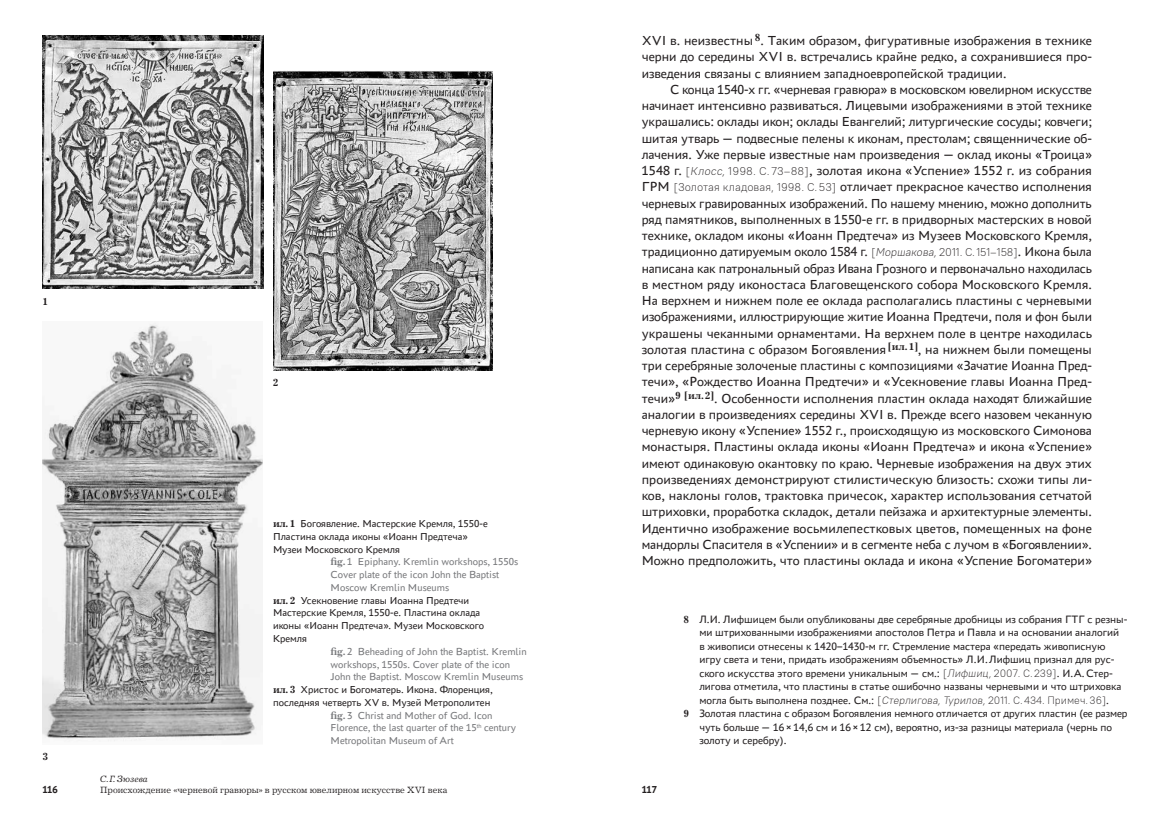
<style>
.page{position:relative;width:1170px;height:833px;background:#fff}
.page>*{position:absolute;margin:0;border:0;box-sizing:border-box;transform-origin:0 0}
.t1{font:13.75px/16.2px "PT Astra Sans";color:#231f20;text-align:justify}
.t2{font:11.25px "PT Astra Sans";color:#231f20}
.t3{font:10.62px "PT Astra Sans";color:#77787b}
.t4{font:10.62px "PT Astra Sans";color:#231f20}
.t5{font:700 10.62px "PT Astra Sans";letter-spacing:-.025em;color:#231f20}
.t6{font:700 10.62px "Journal";color:#231f20}
.t7{font:9.38px "Journal";color:#231f20}
.t8{font:italic 9.38px "Journal";color:#231f20}
.s1{font-family:"Journal";font-weight:700}
.s2{font-family:"PT Root UI";font-weight:300;font-size:11.25px}
.s3{font-family:"PT Root UI";font-weight:300;font-style:italic;font-size:11.25px}
.s4{font-family:"Journal";font-weight:700;font-size:10.62px}
.s5{font-family:"PT Root UI";font-weight:300;font-size:10.62px}
.s6{font-family:"PT Root UI";font-weight:300;font-style:italic;font-size:10.62px}
</style>
<div class="page">
<img style="left:43px;top:35px;width:220px;height:254px">
<img style="left:273px;top:70px;width:220px;height:300px">
<img style="left:43px;top:323px;width:219px;height:418px">
<p class="t6" style="left:43px;top:295px;width:7px">1</p>
<p class="t6" style="left:43px;top:750px;width:7px">3</p>
<p class="t6" style="left:273px;top:376px;width:7px">2</p>
<p class="t4" style="left:273px;top:517px;width:216px"><span class="s1">ил. 1</span> Богоявление. Мастерские Кремля, 1550-е</p>
<p class="t4" style="left:273px;top:529px;width:196px">Пластина оклада иконы «Иоанн Предтеча»</p>
<p class="t4" style="left:273px;top:542px;width:128px">Музеи Московского Кремля</p>
<p class="t3" style="left:330px;top:555px;width:189px"><span class="s1">fig.</span> 1 Epiphany. Kremlin workshops, 1550s</p>
<p class="t3" style="left:330px;top:568px;width:170px">Cover plate of the icon John the Baptist</p>
<p class="t3" style="left:330px;top:580px;width:120px">Moscow Kremlin Museums</p>
<p class="t4" style="left:273px;top:593px;width:198px"><span class="s1">ил. 2</span> Усекновение главы Иоанна Предтечи</p>
<p class="t4" style="left:273px;top:606px;width:209px">Мастерские Кремля, 1550-е. Пластина оклада</p>
<p class="t4" style="left:273px;top:619px;width:213px">иконы «Иоанн Предтеча». Музеи Московского</p>
<p class="t4" style="left:273px;top:631px;width:36px">Кремля</p>
<p class="t3" style="left:330px;top:644px;width:198px"><span class="s1">fig.</span> 2 Beheading of John the Baptist. Kremlin</p>
<p class="t3" style="left:330px;top:657px;width:181px">workshops, 1550s. Cover plate of the icon</p>
<p class="t3" style="left:330px;top:670px;width:194px">John the Baptist. Moscow Kremlin Museums</p>
<p class="t4" style="left:273px;top:682px;width:221px"><span class="s1">ил. 3</span> Христос и Богоматерь. Икона. Флоренция,</p>
<p class="t4" style="left:273px;top:695px;width:219px">последняя четверть XV в. Музей Метрополитен</p>
<p class="t3" style="left:330px;top:708px;width:163px"><span class="s1">fig.</span> 3 Christ and Mother of God. Icon</p>
<p class="t3" style="left:330px;top:721px;width:187px">Florence, the last quarter of the 15<sup>th</sup> century</p>
<p class="t3" style="left:330px;top:733px;width:125px">Metropolitan Museum of Art</p>
<p class="t1" style="left:641px;top:32px;width:452px">XVI в. неизвестны <sup>8</sup>. Таким образом, фигуративные изображения в технике черни до середины XVI в. встречались крайне редко, а сохранившиеся про&shy;изведения связаны с влиянием западноевропейской традиции.</p>
<p class="t1" style="left:641px;top:81px;width:452px;text-indent:28px">С конца 1540‑х гг. «черневая гравюра» в московском ювелирном искусстве начинает интенсивно развиваться. Лицевыми изображениями в этой технике украшались: оклады икон; оклады Евангелий; литургические сосуды; ковчеги; шитая утварь— подвесные пелены к иконам, престолам; священнические об&shy;лачения. Уже первые известные нам произведения— оклад иконы «Троица» 1548 г. <span class="s2">[</span><span class="s3">Клосс,</span> <span class="s2">1998. С. 73–88]</span>, золотая икона «Успение» 1552 г. из собрания ГРМ <span class="s2">[Золотая кладовая, 1998. С.53]</span> отличает прекрасное качество исполнения черневых гравированных изображений. По нашему мнению, можно дополнить ряд памятников, выполненных в 1550‑е гг. в придворных мастерских в новой технике, окладом иконы «Иоанн Предтеча» из Музеев Московского Кремля, традиционно датируемым около 1584 г. <span class="s2">[</span><span class="s3">Моршакова,</span><span class="s2">2011. С.151–158]</span>. Икона была написана как патрональный образ Ивана Грозного и первоначально находилась в местном ряду иконостаса Благовещенского собора Московского Кремля.<br>На верхнем и нижнем поле ее оклада располагались пластины с черневыми изображениями, иллюстрирующие житие Иоанна Предтечи, поля и фон были украшены чеканными орнаментами. На верхнем поле в центре находилась золотая пластина с образом Богоявления <sup>[ил.</sup> <sup>1]</sup>, на нижнем были помещены три серебряные золоченые пластины с композициями «Зачатие Иоанна Пред&shy;течи», «Рождество Иоанна Предтечи» и «Усекновение главы Иоанна Пред&shy;течи»<sup>9</sup> <sup>[ил.</sup> <sup>2]</sup>. Особенности исполнения пластин оклада находят ближайшие аналогии в произведениях середины XVI в. Прежде всего назовем чеканную черневую икону «Успение» 1552 г., происходящую из московского Симонова монастыря. Пластины оклада иконы «Иоанн Предтеча» и икона «Успение» имеют одинаковую окантовку по краю. Черневые изображения на двух этих произведениях демонстрируют стилистическую близость: схожи типы ли&shy;ков, наклоны голов, трактовка причесок, характер использования сетчатой штриховки, проработка складок, детали пейзажа и архитектурные элементы.<br>Идентично изображение восьмилепестковых цветов, помещенных на фоне мандорлы Спасителя в «Успении» и в сегменте неба с лучом в «Богоявлении».<br>Можно предположить, что пластины оклада и икона «Успение Богоматери»</p>
<p class="t2" style="left:683px;top:612px;width:445px"><span class="s4">8</span> Л.И. Лифшицем были опубликованы две серебряные дробницы из собрания ГТГ с резны-</p>
<p class="t2" style="left:699px;top:625px;width:421px">ми штрихованными изображениями апостолов Петра и Павла и на основании аналогий</p>
<p class="t2" style="left:699px;top:639px;width:408px">в живописи отнесены к 1420–1430‑м гг. Стремление мастера «передать живописную</p>
<p class="t2" style="left:699px;top:652px;width:417px">игру света и тени, придать изображениям объемность» Л.И.Лифшиц признал для рус-</p>
<p class="t2" style="left:699px;top:666px;width:415px">ского искусства этого времени уникальным— см.: <span class="s5">[</span><span class="s6">Лифшиц,</span><span class="s5">2007. С.239]</span>. И.А.Стер-</p>
<p class="t2" style="left:699px;top:679px;width:423px">лигова отметила, что пластины в статье ошибочно названы черневыми и что штриховка</p>
<p class="t2" style="left:699px;top:693px;width:411px">могла быть выполнена позднее. См.: <span class="s5">[</span><span class="s6">Стерлигова,Турилов,</span><span class="s5">2011. С.434. Примеч.36]</span>.</p>
<p class="t2" style="left:683px;top:706px;width:445px"><span class="s4">9</span> Золотая пластина с образом Богоявления немного отличается от других пластин (ее размер</p>
<p class="t2" style="left:699px;top:720px;width:414px">чуть больше— 16×14,6 см и 16×12 см), вероятно, из-за разницы материала (чернь по</p>
<p class="t2" style="left:699px;top:733px;width:89px">золоту и серебру).</p>
<p class="t8" style="left:100px;top:773px;width:49px">С.Г.Зюзева</p>
<p class="t7" style="left:100px;top:784px;width:349px">Происхождение «черневой гравюры» в русском ювелирном искусстве XVI века</p>
<p class="t5" style="left:43px;top:782px;width:17px">116</p>
<p class="t5" style="left:641px;top:782px;width:17px">117</p>
</div>
